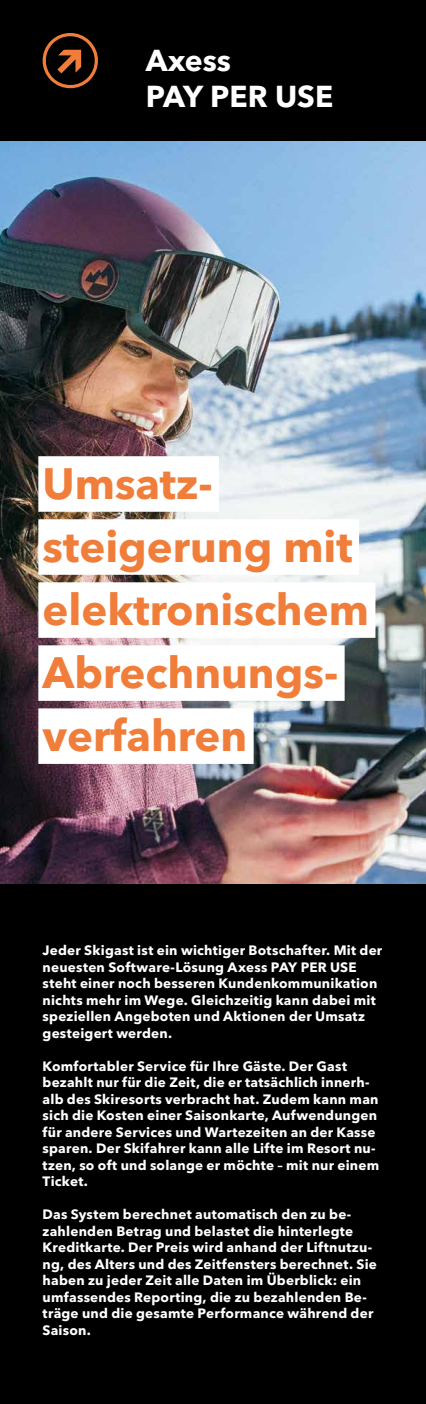
<style>
.page{position:relative;width:426px;height:1404px;background:#fff}
.page>*{position:absolute;margin:0;border:0;box-sizing:border-box;transform-origin:0 0}
.t1{font:700 43.5px/63px "Avenir Next Cyr";color:#f07e3a}
.t2{font:700 30px/36px "Avenir Next Cyr";color:#fff}
.t3{font:700 13.5px/16.5px "Avenir Next Cyr";letter-spacing:.015em;color:#fff}
</style>
<div class="page">
<img style="left:0;top:140px;width:425px;height:744px">
<div style="left:0;top:0;width:425px;height:140px;background:#000"></div>
<div style="left:0;top:884px;width:425px;height:519px;background:#000"></div>
<svg style="left:42px;top:33px;width:56px;height:56px"></svg>
<div style="left:38px;top:456px;width:181px;height:55px;background:#fff"></div>
<div style="left:38px;top:519px;width:320px;height:55px;background:#fff"></div>
<div style="left:38px;top:582px;width:337px;height:55px;background:#fff"></div>
<div style="left:38px;top:645px;width:306px;height:55px;background:#fff"></div>
<div style="left:38px;top:708px;width:215px;height:55px;background:#fff"></div>
<h2 class="t2" style="left:145px;top:43px;width:189px">Axess<br>PAY PER USE</h2>
<h1 class="t1" style="left:43px;top:451px;width:327px">Umsatz&shy;steigerung mit elektronischem<br>Abrechnungs&shy;verfahren</h1>
<p class="t3" style="left:43px;top:941px;width:341px">Jeder Skigast ist ein wichtiger Botschafter. Mit der neuesten Software-Lösung Axess PAY PER USE steht einer noch besseren Kundenkommunikation nichts mehr im Wege. Gleichzeitig kann dabei mit speziellen Angeboten und Aktionen der Umsatz gesteigert werden.</p>
<p class="t3" style="left:43px;top:1057px;width:338px">Komfortabler Service für Ihre Gäste. Der Gast bezahlt nur für die Zeit, die er tatsächlich innerh&shy;alb des Skiresorts verbracht hat. Zudem kann man sich die Kosten einer Saisonkarte, Aufwendungen für andere Services und Wartezeiten an der Kasse sparen. Der Skifahrer kann alle Lifte im Resort nu&shy;tzen, so oft und solange er möchte – mit nur einem Ticket.</p>
<p class="t3" style="left:43px;top:1205px;width:335px">Das System berechnet automatisch den zu be&shy;zahlenden Betrag und belastet die hinterlegte Kreditkarte. Der Preis wird anhand der Liftnutzu&shy;ng, des Alters und des Zeitfensters berechnet. Sie haben zu jeder Zeit alle Daten im Überblick: ein umfassendes Reporting, die zu bezahlenden Be&shy;träge und die gesamte Performance während der Saison.</p>
</div>
